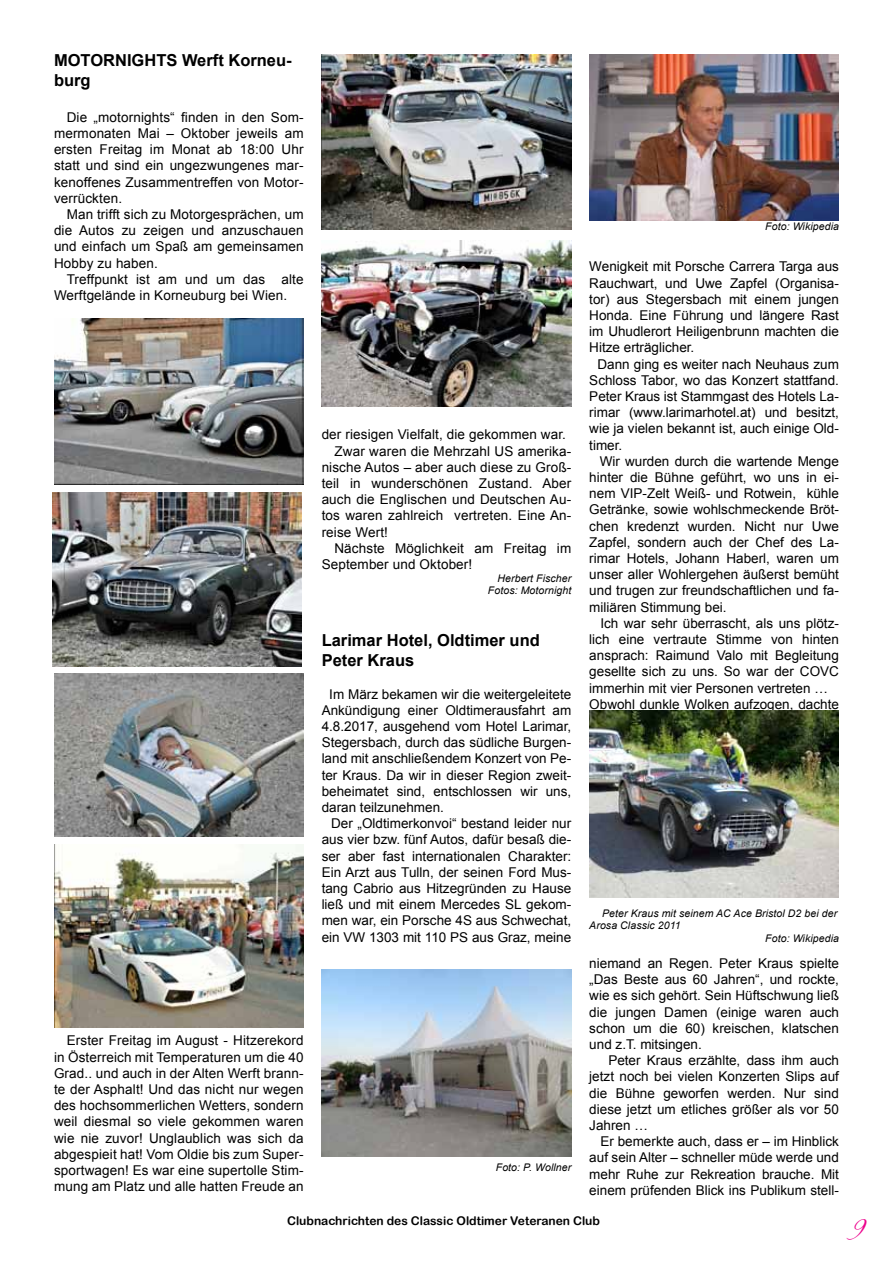
<style>
.page{position:relative;width:893px;height:1263px;background:#fff}
.page>*{position:absolute;margin:0;border:0;box-sizing:border-box;transform-origin:0 0}
.t1{font:18px "Zapfino";color:#ec008c}
.t2{font:700 16.5px/19.8px "Arial";color:#000}
.t3{font:13.5px/16.2px "Arial";color:#000;text-align:justify}
.t4{font:12px "Arial Rounded MT Bold";color:#000}
.t5{font:italic 10.5px/12.6px "Arial";letter-spacing:.01em;color:#000;text-align:right}
</style>
<div class="page">
<img style="left:54px;top:673px;width:250px;height:164px">
<img style="left:322px;top:54px;width:249px;height:176px">
<img style="left:52px;top:492px;width:250px;height:174px">
<img style="left:54px;top:318px;width:250px;height:167px">
<img style="left:54px;top:844px;width:250px;height:183px">
<img style="left:322px;top:240px;width:249px;height:166px">
<img style="left:589px;top:54px;width:250px;height:166px">
<img style="left:589px;top:710px;width:250px;height:187px">
<img style="left:322px;top:969px;width:249px;height:188px">
<p class="t2" style="left:54px;top:51px;width:239px">MOTORNIGHTS Werft Korneu&shy;burg</p>
<p class="t3" style="left:54px;top:109px;width:251px;text-indent:13px">Die „motornights“ finden in den Som&shy;mermonaten Mai – Oktober jeweils am ersten Freitag im Monat ab 18:00 Uhr statt und sind ein ungezwungenes mar&shy;kenoffenes Zusammentreffen von Motor&shy;verrückten.</p>
<p class="t3" style="left:54px;top:206px;width:251px;text-indent:13px">Man trifft sich zu Motorgesprächen, um die Autos zu zeigen und anzuschauen und einfach um Spaß am gemeinsamen Hobby zu haben.</p>
<p class="t3" style="left:54px;top:271px;width:251px;text-indent:13px">Treffpunkt ist am und um das alte<br>Werftgelände in Korneuburg bei Wien.</p>
<p class="t3" style="left:54px;top:1033px;width:251px;text-indent:13px">Erster Freitag im August - Hitzerekord in Österreich mit Temperaturen um die 40<br>Grad.. und auch in der Alten Werft brann&shy;te der Asphalt! Und das nicht nur wegen des hochsommerlichen Wetters, sondern weil diesmal so viele gekommen waren wie nie zuvor! Unglaublich was sich da abgespieit hat! Vom Oldie bis zum Super&shy;sportwagen! Es war eine supertolle Stim&shy;mung am Platz und alle hatten Freude an</p>
<p class="t3" style="left:322px;top:427px;width:246px">der riesigen Vielfalt, die gekommen war.</p>
<p class="t3" style="left:334px;top:443px;width:238px">Zwar waren die Mehrzahl US amerika-</p>
<p class="t3" style="left:322px;top:459px;width:251px">nische Autos – aber auch diese zu Groß-</p>
<p class="t3" style="left:322px;top:475px;width:251px">teil in wunderschönen Zustand. Aber</p>
<p class="t3" style="left:322px;top:491px;width:251px">auch die Englischen und Deutschen Au-</p>
<p class="t3" style="left:322px;top:508px;width:251px">tos waren zahlreich vertreten. Eine An-</p>
<p class="t3" style="left:322px;top:524px;width:68px">reise Wert!</p>
<p class="t3" style="left:334px;top:540px;width:238px">Nächste Möglichkeit am Freitag im</p>
<p class="t3" style="left:322px;top:556px;width:152px">September und Oktober!</p>
<p class="t5" style="left:488px;top:572px;width:85px">Herbert Fischer<br>Fotos: Motornight</p>
<p class="t2" style="left:322px;top:631px;width:220px">Larimar Hotel, Oldtimer und<br>Peter Kraus</p>
<p class="t3" style="left:322px;top:686px;width:251px;text-indent:8px">Im März bekamen wir die weitergeleitete Ankündigung einer Oldtimerausfahrt am 4.8.2017, ausgehend vom Hotel Larimar, Stegersbach, durch das südliche Burgen&shy;land mit anschließendem Konzert von Pe&shy;ter Kraus. Da wir in dieser Region zweit&shy;beheimatet sind, entschlossen wir uns, daran teilzunehmen.</p>
<p class="t3" style="left:322px;top:815px;width:251px;text-indent:9px">Der „Oldtimerkonvoi“ bestand leider nur aus vier bzw. fünf Autos, dafür besaß die&shy;ser aber fast internationalen Charakter:<br>Ein Arzt aus Tulln, der seinen Ford Mus&shy;tang Cabrio aus Hitzegründen zu Hause ließ und mit einem Mercedes SL gekom&shy;men war, ein Porsche 4S aus Schwechat, ein VW 1303 mit 110 PS aus Graz, meine</p>
<p class="t5" style="left:496px;top:1161px;width:77px">Foto: P. Wollner</p>
<p class="t5" style="left:765px;top:220px;width:75px">Foto: Wikipedia</p>
<p class="t3" style="left:589px;top:259px;width:251px">Wenigkeit mit Porsche Carrera Targa aus Rauchwart, und Uwe Zapfel (Organisa&shy;tor) aus Stegersbach mit einem jungen Honda. Eine Führung und längere Rast im Uhudlerort Heiligenbrunn machten die Hitze erträglicher.</p>
<p class="t3" style="left:589px;top:356px;width:251px;text-indent:8px">Dann ging es weiter nach Neuhaus zum Schloss Tabor, wo das Konzert stattfand.<br>Peter Kraus ist Stammgast des Hotels La&shy;rimar (www.larimarhotel.at) und besitzt, wie ja vielen bekannt ist, auch einige Old&shy;timer.</p>
<p class="t3" style="left:589px;top:453px;width:251px;text-indent:10px">Wir wurden durch die wartende Menge hinter die Bühne geführt, wo uns in ei&shy;nem VIP-Zelt Weiß- und Rotwein, kühle Getränke, sowie wohlschmeckende Bröt&shy;chen kredenzt wurden. Nicht nur Uwe Zapfel, sondern auch der Chef des La&shy;rimar Hotels, Johann Haberl, waren um unser aller Wohlergehen äußerst bemüht und trugen zur freundschaftlichen und fa&shy;miliären Stimmung bei.</p>
<p class="t3" style="left:589px;top:615px;width:251px;text-align:left;text-indent:11px">Ich war sehr überrascht, als uns plötz&shy;lich eine vertraute Stimme von hinten ansprach: Raimund Valo mit Begleitung gesellte sich zu uns. So war der COVC immerhin mit vier Personen vertreten … Obwohl dunkle Wolken aufzogen, dachte</p>
<p class="t5" style="left:602px;top:907px;width:237px">Peter Kraus mit seinem AC Ace Bristol D2 bei der</p>
<p class="t5" style="left:589px;top:919px;width:93px">Arosa Classic 2011</p>
<p class="t5" style="left:765px;top:932px;width:75px">Foto: Wikipedia</p>
<p class="t3" style="left:589px;top:955px;width:251px">niemand an Regen. Peter Kraus spielte „Das Beste aus 60 Jahren“, und rockte, wie es sich gehört. Sein Hüftschwung ließ die jungen Damen (einige waren auch schon um die 60) kreischen, klatschen und z.T. mitsingen.</p>
<p class="t3" style="left:589px;top:1052px;width:251px;text-indent:19px">Peter Kraus erzählte, dass ihm auch jetzt noch bei vielen Konzerten Slips auf die Bühne geworfen werden. Nur sind diese jetzt um etliches größer als vor 50<br>Jahren …</p>
<p class="t3" style="left:589px;top:1133px;width:251px;text-indent:11px">Er bemerkte auch, dass er – im Hinblick auf sein Alter – schneller müde werde und mehr Ruhe zur Rekreation brauche. Mit einem prüfenden Blick ins Publikum stell-</p>
<p class="t4" style="left:287px;top:1214px;width:314px">Clubnachrichten des Classic Oldtimer Veteranen Club</p>
<h1 class="t1" style="left:848px;top:1223px;width:17px">9</h1>
</div>
